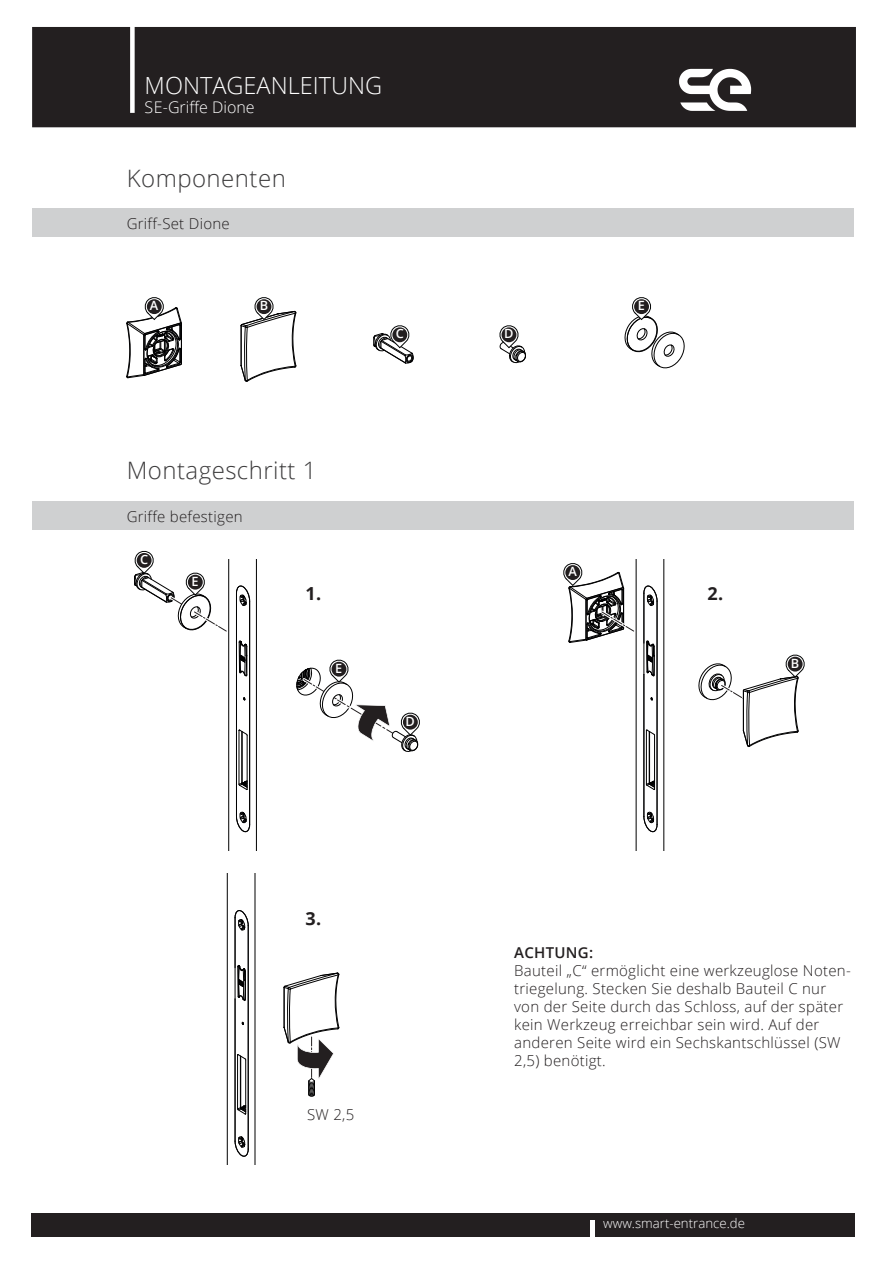
<style>
.page{position:relative;width:893px;height:1263px;background:#fff}
.page>*{position:absolute;margin:0;border:0;box-sizing:border-box;transform-origin:0 0}
.t1{font:300 24px "Open Sans";letter-spacing:.02em;color:#3c3b3c}
.t2{font:300 23.55px "Open Sans";color:#fff}
.t3{font:700 18px "Open Sans";color:#231f20}
.t4{font:300 16.05px "Open Sans";color:#fff}
.t5{font:300 15px/18px "Open Sans";letter-spacing:.02em;color:#231f20}
.t6{font:600 15px "Open Sans";letter-spacing:.02em;color:#231f20}
.t7{font:300 13.2px "Open Sans";color:#fff}
.t8{font:600 12.75px "Open Sans";color:#fff}
</style>
<div class="page">
<hr style="left:228px;top:559px;width:1px;height:292px;background:#000001">
<hr style="left:256px;top:559px;width:1px;height:292px;background:#000001">
<hr style="left:247px;top:735px;width:1px;height:54px;background:#000001">
<hr style="left:239px;top:730px;width:1px;height:54px;background:#000001">
<hr style="left:236px;top:674px;width:1px;height:142px;background:#000001">
<hr style="left:236px;top:593px;width:1px;height:81px;background:#000001">
<hr style="left:249px;top:601px;width:1px;height:223px;background:#000001">
<hr style="left:242px;top:732px;width:1px;height:51px;background:#000001">
<svg style="left:236px;top:812px;width:14px;height:21px"></svg>
<svg style="left:236px;top:585px;width:14px;height:21px"></svg>
<svg style="left:238px;top:729px;width:10px;height:7px"></svg>
<svg style="left:238px;top:780px;width:10px;height:10px"></svg>
<div style="left:32px;top:27px;width:824px;height:100px;background:#231f20"></div>
<svg style="left:679px;top:69px;width:72px;height:42px"></svg>
<div style="left:32px;top:208px;width:822px;height:29px;background:#cfd0d1"></div>
<div style="left:32px;top:501px;width:822px;height:28px;background:#cfd0d1"></div>
<svg style="left:239px;top:640px;width:9px;height:36px"></svg>
<hr style="left:636px;top:559px;width:1px;height:292px;background:#000001">
<hr style="left:664px;top:559px;width:1px;height:292px;background:#000001">
<hr style="left:654px;top:735px;width:1px;height:54px;background:#000001">
<hr style="left:646px;top:730px;width:1px;height:54px;background:#000001">
<hr style="left:644px;top:674px;width:1px;height:142px;background:#000001">
<hr style="left:657px;top:601px;width:1px;height:223px;background:#000001">
<hr style="left:649px;top:732px;width:1px;height:51px;background:#000001">
<svg style="left:643px;top:812px;width:15px;height:21px"></svg>
<svg style="left:646px;top:729px;width:9px;height:7px"></svg>
<svg style="left:646px;top:780px;width:9px;height:10px"></svg>
<hr style="left:227px;top:873px;width:1px;height:292px;background:#000001">
<hr style="left:255px;top:873px;width:1px;height:292px;background:#000001">
<hr style="left:245px;top:1060px;width:1px;height:53px;background:#000001">
<hr style="left:237px;top:1055px;width:1px;height:54px;background:#000001">
<hr style="left:235px;top:999px;width:1px;height:142px;background:#000001">
<hr style="left:235px;top:918px;width:1px;height:81px;background:#000001">
<hr style="left:248px;top:926px;width:1px;height:223px;background:#000001">
<hr style="left:240px;top:1056px;width:1px;height:51px;background:#000001">
<svg style="left:235px;top:1136px;width:14px;height:21px"></svg>
<svg style="left:235px;top:910px;width:14px;height:20px"></svg>
<svg style="left:237px;top:1054px;width:9px;height:6px"></svg>
<svg style="left:237px;top:1105px;width:9px;height:10px"></svg>
<svg style="left:237px;top:965px;width:9px;height:36px"></svg>
<svg style="left:126px;top:297px;width:56px;height:81px"></svg>
<div style="left:147px;top:299px;width:15px;height:15px;background:#231f20;border-radius:50%"></div>
<svg style="left:563px;top:563px;width:95px;height:113px"></svg>
<div style="left:565px;top:565px;width:15px;height:15px;background:#231f20;border-radius:50%"></div>
<svg style="left:241px;top:297px;width:55px;height:85px"></svg>
<div style="left:257px;top:299px;width:14px;height:15px;background:#231f20;border-radius:50%"></div>
<svg style="left:698px;top:654px;width:107px;height:93px"></svg>
<div style="left:788px;top:657px;width:15px;height:14px;background:#231f20;border-radius:50%"></div>
<svg style="left:624px;top:297px;width:61px;height:72px"></svg>
<div style="left:634px;top:299px;width:15px;height:15px;background:#231f20;border-radius:50%"></div>
<svg style="left:373px;top:325px;width:41px;height:39px"></svg>
<div style="left:392px;top:327px;width:15px;height:15px;background:#231f20;border-radius:50%"></div>
<svg style="left:134px;top:550px;width:96px;height:85px"></svg>
<div style="left:137px;top:553px;width:15px;height:15px;background:#231f20;border-radius:50%"></div>
<svg style="left:499px;top:325px;width:27px;height:39px"></svg>
<div style="left:502px;top:327px;width:14px;height:15px;background:#231f20;border-radius:50%"></div>
<svg style="left:296px;top:659px;width:124px;height:93px"></svg>
<svg style="left:283px;top:972px;width:56px;height:124px"></svg>
<div style="left:32px;top:1213px;width:823px;height:24px;background:#231f20"></div>
<hr style="left:590px;top:1220px;width:4px;height:18px;background:#fff">
<h2 class="t2" style="left:145px;top:69px;width:239px">MONTAGEANLEITUNG</h2>
<p class="t4" style="left:145px;top:96px;width:112px">SE-Griffe Dione</p>
<h1 class="t1" style="left:127px;top:161px;width:161px">Komponenten</h1>
<p class="t5" style="left:127px;top:214px;width:105px">Griff-Set Dione</p>
<p class="t8" style="left:150px;top:297px;width:10px">A</p>
<p class="t8" style="left:260px;top:297px;width:10px">B</p>
<p class="t8" style="left:396px;top:325px;width:10px">C</p>
<h1 class="t1" style="left:127px;top:454px;width:191px">Montageschritt 1</h1>
<p class="t5" style="left:127px;top:507px;width:117px">Griffe befestigen</p>
<p class="t8" style="left:140px;top:551px;width:10px">C</p>
<p class="t8" style="left:192px;top:572px;width:9px">E</p>
<p class="t3" style="left:306px;top:581px;width:17px">1.</p>
<p class="t8" style="left:335px;top:659px;width:9px">E</p>
<p class="t8" style="left:406px;top:712px;width:11px">D</p>
<p class="t3" style="left:306px;top:906px;width:17px">3.</p>
<p class="t5" style="left:307px;top:1105px;width:49px">SW 2,5</p>
<p class="t8" style="left:504px;top:325px;width:11px">D</p>
<p class="t8" style="left:638px;top:297px;width:9px">E</p>
<p class="t8" style="left:568px;top:563px;width:10px">A</p>
<p class="t3" style="left:707px;top:581px;width:17px">2.</p>
<p class="t8" style="left:791px;top:654px;width:10px">B</p>
<p class="t6" style="left:514px;top:942px;width:81px">ACHTUNG:</p>
<p class="t5" style="left:514px;top:961px;width:338px">Bauteil „C“ ermöglicht eine werkzeuglose Noten&shy;triegelung. Stecken Sie deshalb Bauteil C nur von der Seite durch das Schloss, auf der später kein Werkzeug erreichbar sein wird. Auf der anderen Seite wird ein Sechskantschlüssel (SW 2,5) benötigt.</p>
<p class="t7" style="left:603px;top:1214px;width:143px">www.smart-entrance.de</p>
</div>
